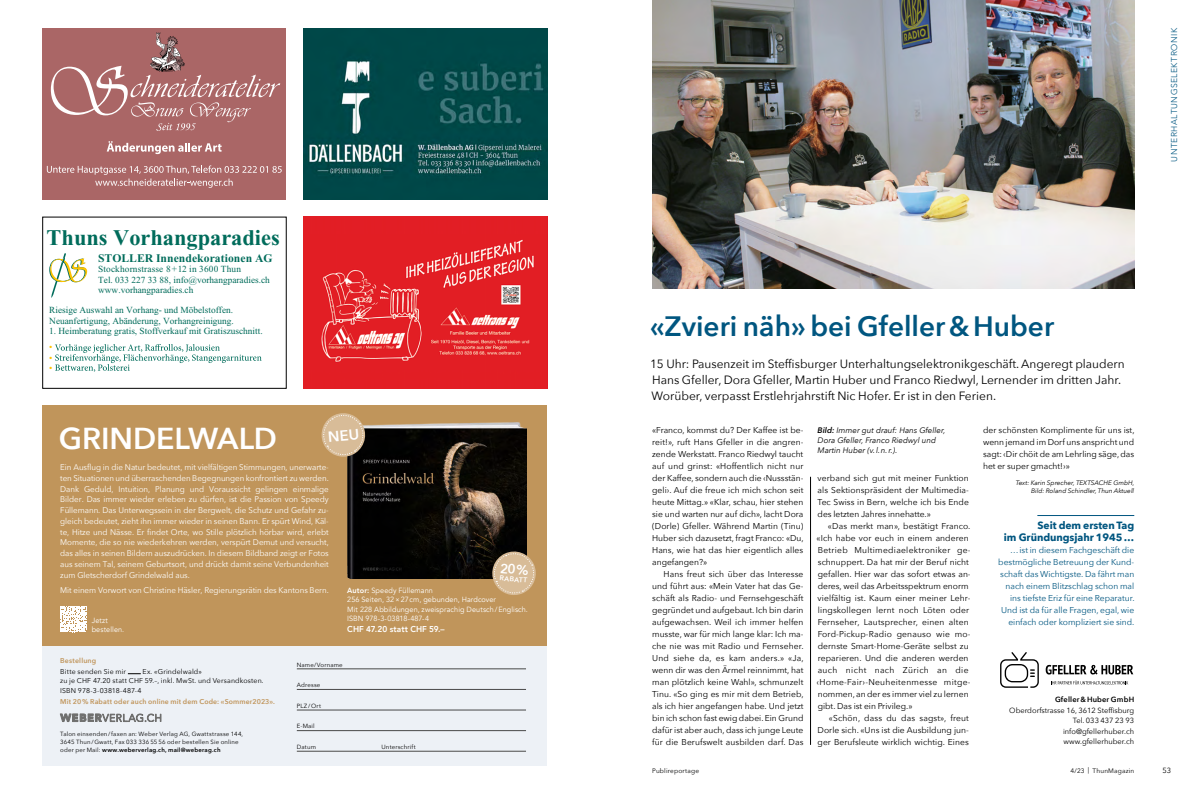
<style>
.page{position:relative;width:1191px;height:794px;background:#fff}
.page>*{position:absolute;margin:0;border:0;box-sizing:border-box;transform-origin:0 0}
.t1{font:600 30.2px "Avenir Next";letter-spacing:-.005em;color:#fff}
.t2{font:600 28px "Avenir Next";color:#005680}
.t3{font:700 22.4px "Times New Roman";color:#006c5b}
.t4{font:12px/16px "Avenir Next";color:#000}
.t5{font:700 11.7px "Times New Roman";letter-spacing:.005em;color:#006c5b}
.t6{font:700 10.5px/12px "Avenir Next";letter-spacing:-.005em;color:#005680;text-align:right}
.t7{font:9.3px/10.3px "Times New Roman";color:#006c5b}
.t8{font:8.5px/12px "Avenir Next";letter-spacing:.01em;color:#000;text-align:justify}
.t9{font:8.5px/12px "Avenir Next";color:#005680;text-align:right}
.t10{font:300 8.5px "Avenir";letter-spacing:.065em;color:#005680}
.t11{font:800 8.5px "Avenir";letter-spacing:.01em;color:#fff}
.t12{font:8.2px/10.7px "Avenir Next";letter-spacing:-.005em;color:#fff;text-align:justify}
.t13{font:italic 8px/10px "Avenir Next";color:#000}
.t14{font:7.5px/9.5px "Avenir";letter-spacing:.015em;color:#fff}
.t15{font:7.5px/10.5px "Avenir Next";color:#000;text-align:right}
.t16{font:600 7.5px "Avenir Next";letter-spacing:.02em;color:#000}
.t17{font:7px/9.5px "Avenir Next";letter-spacing:.02em;color:#000}
.t18{font:600 7px "Avenir Next";letter-spacing:.02em;color:#c0955b}
.t19{font:600 6.9px "Avenir Next";color:#fff}
.t20{font:italic 6.5px/8px "Avenir Next";color:#000;text-align:right}
.t21{font:6.5px "Avenir Next";letter-spacing:.02em;color:#000}
.t22{font:6.1px/7.9px "Avenir Next";letter-spacing:.025em;color:#000}
.s1{font-weight:800}
.s2{font-weight:600}
</style>
<div class="page">
<hr style="left:810px;top:477px;width:1px;height:268px;background:#000">
<hr style="left:1037px;top:515px;width:97px;height:1px;background:#005680">
<svg style="left:1000px;top:652px;width:38px;height:36px"></svg>
<svg style="left:1045px;top:665px;width:88px;height:19px"></svg>
<img style="left:652px;top:0;width:482px;height:288px">
<svg style="left:49px;top:253px;width:38px;height:45px"></svg>
<svg style="left:55px;top:344px;width:207px;height:28px"></svg>
<div style="left:43px;top:28px;width:243px;height:172px;background:#a66"></div>
<svg style="left:51px;top:32px;width:229px;height:99px"></svg>
<svg style="left:107px;top:141px;width:115px;height:13px"></svg>
<svg style="left:47px;top:165px;width:235px;height:23px"></svg>
<img style="left:303px;top:217px;width:244px;height:171px">
<img style="left:303px;top:28px;width:244px;height:172px">
<div style="left:43px;top:405px;width:504px;height:243px;background:#c0955b"></div>
<div style="left:43px;top:646px;width:504px;height:119px;background:#edf1f6"></div>
<hr style="left:297px;top:668px;width:229px;height:1px;background:#494948">
<hr style="left:297px;top:689px;width:229px;height:1px;background:#494948">
<hr style="left:297px;top:710px;width:229px;height:1px;background:#494948">
<hr style="left:297px;top:730px;width:229px;height:1px;background:#494948">
<hr style="left:297px;top:751px;width:229px;height:1px;background:#494948">
<svg style="left:60px;top:714px;width:101px;height:8px"></svg>
<svg style="left:60px;top:606px;width:27px;height:26px"></svg>
<img style="left:347px;top:422px;width:179px;height:156px">
<svg style="left:128px;top:673px;width:13px;height:1px"></svg>
<svg style="left:489px;top:548px;width:47px;height:47px"></svg>
<svg style="left:321px;top:413px;width:47px;height:46px"></svg>
<h3 class="t3" style="left:47px;top:225px;width:235px">Thuns Vorhangparadies</h3>
<h3 class="t5" style="left:98px;top:252px;width:176px">STOLLER Innendekorationen AG</h3>
<p class="t7" style="left:98px;top:264px;width:173px">Stockhornstrasse 8+12 in 3600 Thun<br>Tel. 033 227 33 88, info@vorhangparadies.ch www.vorhangparadies.ch</p>
<p class="t7" style="left:49px;top:305px;width:186px">Riesige Auswahl an Vorhang- und Möbelstoffen.<br>Neuanfertigung, Abänderung, Vorhangreinigung.</p>
<p class="t7" style="left:49px;top:326px;width:215px">1. Heimberatung gratis, Stoffverkauf mit Gratiszuschnitt.</p>
<h1 class="t1" style="left:59px;top:412px;width:220px">GRINDELWALD</h1>
<p class="t12" style="left:60px;top:461px;width:270px">Ein Ausflug in die Natur bedeutet, mit vielfältigen Stimmungen, unerwarte&shy;ten Situationen und überraschenden Begegnungen konfrontiert zu werden.<br>Dank Geduld, Intuition, Planung und Voraussicht gelingen einmalige Bilder. Das immer wieder erleben zu dürfen, ist die Passion von Speedy Füllemann. Das Unterwegssein in der Bergwelt, die Schutz und Gefahr zu&shy;gleich bedeutet, zieht ihn immer wieder in seinen Bann. Er spürt Wind, Käl&shy;te, Hitze und Nässe. Er findet Orte, wo Stille plötzlich hörbar wird, erlebt Momente, die so nie wiederkehren werden, verspürt Demut und versucht, das alles in seinen Bildern auszudrücken. In diesem Bildband zeigt er Fotos aus seinem Tal, seinem Geburtsort, und drückt damit seine Verbundenheit zum Gletscherdorf Grindelwald aus.</p>
<p class="t12" style="left:60px;top:584px;width:270px">Mit einem Vorwort von Christine Häsler, Regierungsrätin des Kantons Bern.</p>
<p class="t14" style="left:347px;top:585px;width:182px"><span class="s1">Autor:</span> Speedy Füllemann<br>256 Seiten, 32×27cm, gebunden, Hardcover<br>Mit 228 Abbildungen, zweisprachig Deutsch/Englisch.<br>ISBN 978-3-03818-487-4</p>
<p class="t11" style="left:347px;top:622px;width:99px">CHF 47.20 statt CHF 59.–</p>
<p class="t19" style="left:500px;top:572px;width:29px;rotate:5deg">RABATT</p>
<p class="t14" style="left:92px;top:616px;width:34px;line-height:9px">Jetzt bestellen.</p>
<p class="t18" style="left:60px;top:654px;width:38px">Bestellung</p>
<p class="t17" style="left:60px;top:666px;width:67px">Bitte senden Sie mir</p>
<p class="t17" style="left:60px;top:666px;width:205px;text-indent:82px">Ex. «Grindelwald»<br>zu je CHF 47.20 statt CHF 59.–, inkl. MwSt. und Versandkosten.<br>ISBN 978-3-03818-487-4</p>
<p class="t18" style="left:60px;top:695px;width:216px">Mit 20% Rabatt oder auch online mit dem Code: «Sommer2023».</p>
<p class="t22" style="left:60px;top:729px;width:184px">Talon einsenden/faxen an: Weber Verlag AG, Gwattstrasse 144,<br>3645 Thun/Gwatt, Fax 033 336 55 56 oder bestellen Sie online oder per Mail: <span class="s2">www.weberverlag.ch, mail@weberag.ch</span></p>
<p class="t22" style="left:297px;top:660px;width:47px">Name/Vorname</p>
<p class="t22" style="left:297px;top:681px;width:25px">Adresse</p>
<p class="t22" style="left:297px;top:701px;width:26px">PLZ/Ort</p>
<p class="t22" style="left:297px;top:722px;width:19px">E-Mail</p>
<p class="t22" style="left:297px;top:742px;width:21px">Datum</p>
<p class="t22" style="left:381px;top:742px;width:36px">Unterschrift</p>
<p class="t10" style="left:1169px;top:162px;width:135px;rotate:-90deg">UNTERHALTUNGSELEKTRONIK</p>
<h2 class="t2" style="left:650px;top:303px;width:406px">«Zvieri näh» bei Gfeller&amp;Huber</h2>
<p class="t4" style="left:650px;top:356px;width:476px">15 Uhr: Pausenzeit im Steffisburger Unterhaltungselektronikgeschäft. Angeregt plaudern<br>Hans Gfeller, Dora Gfeller, Martin Huber und Franco Riedwyl, Lernender im dritten Jahr.<br>Worüber, verpasst Erstlehrjahrstift Nic Hofer. Er ist in den Ferien.</p>
<p class="t8" style="left:652px;top:423px;width:153px">«Franco, kommst du? Der Kaffee ist be&shy;reit!», ruft Hans Gfeller in die angren&shy;zende Werkstatt. Franco Riedwyl taucht auf und grinst: «Hoffentlich nicht nur der Kaffee, sondern auch die ‹Nussstän&shy;geli›. Auf die freue ich mich schon seit heute Mittag.» «Klar, schau, hier stehen sie und warten nur auf dich», lacht Dora (Dorle) Gfeller. Während Martin (Tinu)<br>Huber sich dazusetzt, fragt Franco: «Du, Hans, wie hat das hier eigentlich alles angefangen?»</p>
<p class="t8" style="left:652px;top:567px;width:153px;text-indent:11px">Hans freut sich über das Interesse und führt aus: «Mein Vater hat das Ge&shy;schäft als Radio- und Fernsehgeschäft gegründet und aufgebaut. Ich bin darin aufgewachsen. Weil ich immer helfen musste, war für mich lange klar: Ich ma&shy;che nie was mit Radio und Fernseher.<br>Und siehe da, es kam anders.» «Ja, wenn dir was den Ärmel reinnimmt, hat man plötzlich keine Wahl», schmunzelt Tinu. «So ging es mir mit dem Betrieb, als ich hier angefangen habe. Und jetzt bin ich schon fast ewig dabei. Ein Grund dafür ist aber auch, dass ich junge Leute für die Berufswelt ausbilden darf. Das</p>
<p class="t13" style="left:817px;top:424px;width:129px"><span class="s2">Bild:</span> Immer gut drauf: Hans Gfeller,<br>Dora Gfeller, Franco Riedwyl und<br>Martin Huber (v.l.n.r.).</p>
<p class="t8" style="left:817px;top:471px;width:153px">verband sich gut mit meiner Funktion als Sektionspräsident der Multimedia-Tec Swiss in Bern, welche ich bis Ende des letzten Jahres innehatte.»</p>
<p class="t8" style="left:816px;top:519px;width:156px;text-align:left;text-indent:11px">«Das merkt man», bestätigt Franco. «Ich habe vor euch in einem anderen Betrieb Multimediaelektroniker ge&shy;schnuppert. Da hat mir der Beruf nicht gefallen. Hier war das sofort etwas an&shy;deres, weil das Arbeitsspektrum enorm vielfältig ist. Kaum einer meiner Lehr&shy;lingskollegen lernt noch Löten oder Fernseher, Lautsprecher, einen alten Ford-Pickup-Radio genauso wie mo&shy;dernste Smart-Home-Geräte selbst zu reparieren. Und die anderen werden auch nicht nach Zürich an die ‹Home-Fair›-Neuheitenmesse mitge&shy;nommen, an der es immer viel zu lernen gibt. Das ist ein Privileg.»</p>
<p class="t8" style="left:817px;top:711px;width:153px;text-indent:11px">«Schön, dass du das sagst», freut Dorle sich. «Uns ist die Ausbildung jun&shy;ger Berufsleute wirklich wichtig. Eines</p>
<p class="t8" style="left:983px;top:423px;width:153px">der schönsten Komplimente für uns ist, wenn jemand im Dorf uns anspricht und sagt: ‹Dir chöit de am Lehrling säge, das het er super gmacht!›»</p>
<p class="t20" style="left:1015px;top:478px;width:120px">Text: Karin Sprecher, TEXTSACHE GmbH,<br>Bild: Roland Schindler, Thun Aktuell</p>
<p class="t6" style="left:1004px;top:519px;width:132px">Seit dem ersten Tag<br>im Gründungsjahr 1945…</p>
<p class="t9" style="left:998px;top:543px;width:138px">…ist in diesem Fachgeschäft die bestmögliche Betreuung der Kund&shy;schaft das Wichtigste. Da fährt man nach einem Blitzschlag schon mal ins tiefste Eriz für eine Reparatur.<br>Und ist da für alle Fragen, egal, wie einfach oder kompliziert sie sind.</p>
<p class="t16" style="left:1055px;top:693px;width:81px">Gfeller&amp;Huber GmbH</p>
<p class="t15" style="left:1009px;top:704px;width:126px">Oberdorfstrasse 16, 3612 Steffisburg<br>Tel. 033 437 23 93 info@gfellerhuber.ch www.gfellerhuber.ch</p>
<p class="t21" style="left:652px;top:765px;width:49px">Publireportage</p>
<p class="t21" style="left:1070px;top:765px;width:65px">4/23 | ThunMagazin</p>
<p class="t15" style="left:1162px;top:764px;width:10px">53</p>
</div>
